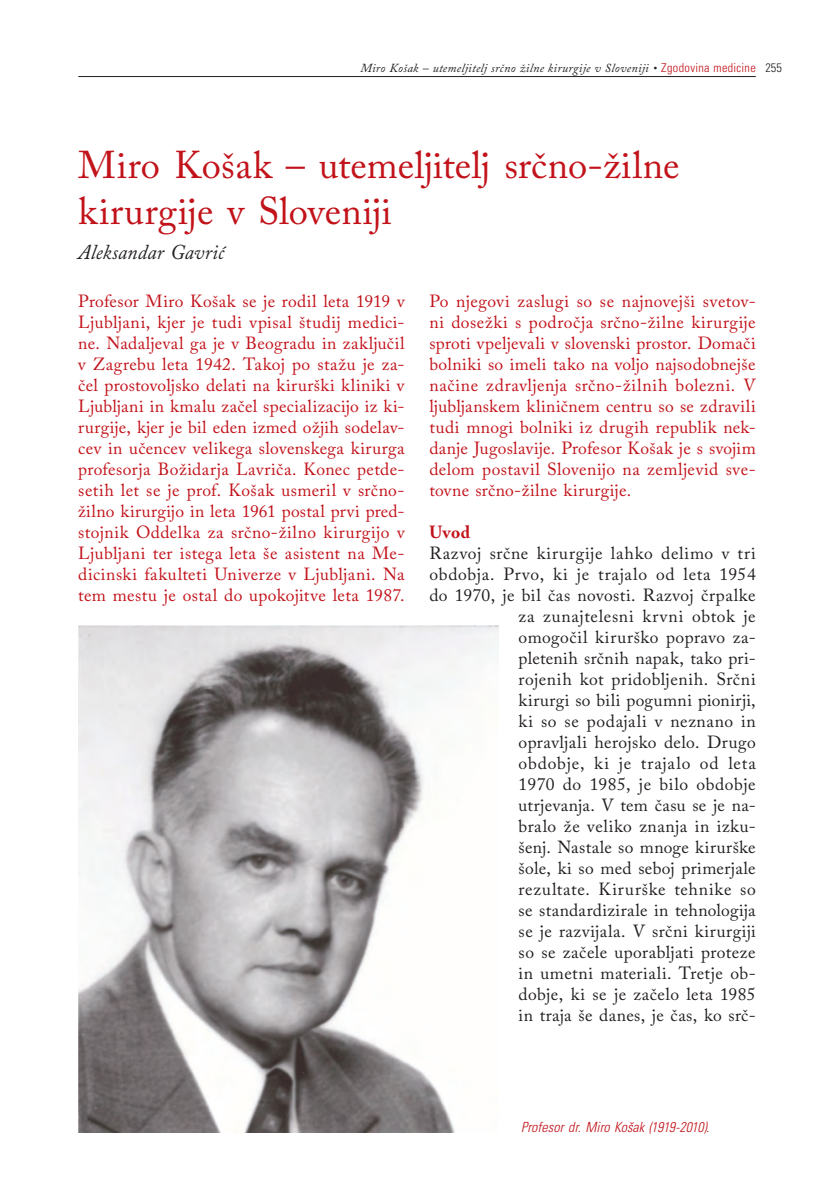
<style>
.page{position:relative;width:834px;height:1192px;background:#fff}
.page>*{position:absolute;margin:0;border:0;box-sizing:border-box;transform-origin:0 0}
.t1{font:38.5px/45.5px "Adobe Caslon Pro";color:#c2121a}
.t2{font:italic 21px "Adobe Caslon Pro";letter-spacing:.01em;color:#231f20;scale:.95 1}
.t3{font:17.5px/21px "Adobe Caslon Pro";letter-spacing:.02em;color:#c2121a;text-align:justify}
.t4{font:17.5px/21px "Adobe Caslon Pro";letter-spacing:.03em;color:#231f20;text-align:right}
.t5{font:700 17.5px "Adobe Caslon Pro";color:#c2121a}
.t6{font:italic 300 condensed 14px "Univers";color:#c2121a}
.t7{font:italic 12.25px "Adobe Caslon Pro";letter-spacing:.025em;color:#231f20}
.s1{font-family:"Univers";font-weight:300;font-style:normal;font-stretch:condensed;color:#c2121a}
.s2{font-family:"Univers";font-weight:300;font-style:normal;font-stretch:condensed}
</style>
<div class="page">
<hr style="left:78px;top:76px;width:677px;height:1px;background:#231f20">
<img style="left:78px;top:625px;width:421px;height:507px">
<p class="t7" style="left:360px;top:60px;width:423px">Miro Košak – utemeljitelj srčno žilne kirurgije v Sloveniji • <span class="s1">Zgodovina medicine</span> <span class="s2">255</span></p>
<h1 class="t1" style="left:78px;top:142px;width:603px">Miro Košak – utemeljitelj srčno-žilne kirurgije v Sloveniji</h1>
<p class="t2" style="left:78px;top:239px;width:155px">Aleksandar Gavrić</p>
<p class="t3" style="left:78px;top:290px;width:328px">Profesor Miro Košak se je rodil leta 1919 v Ljubljani, kjer je tudi vpisal študij medici&shy;ne. Nadaljeval ga je v Beogradu in zaključil v Zagrebu leta 1942. Takoj po stažu je za&shy;čel prostovoljsko delati na kirurški kliniki v Ljubljani in kmalu začel specializacijo iz ki&shy;rurgije, kjer je bil eden izmed ožjih sodelav&shy;cev in učencev velikega slovenskega kirurga profesorja Božidarja Lavriča. Konec petde&shy;setih let se je prof. Košak usmeril v srčno&shy;žilno kirurgijo in leta 1961 postal prvi pred&shy;stojnik Oddelka za srčno-žilno kirurgijo v Ljubljani ter istega leta še asistent na Me&shy;dicinski fakulteti Univerze v Ljubljani. Na tem mestu je ostal do upokojitve leta 1987.</p>
<p class="t3" style="left:429px;top:290px;width:328px">Po njegovi zaslugi so se najnovejši svetov&shy;ni dosežki s področja srčno-žilne kirurgije sproti vpeljevali v slovenski prostor. Domači bolniki so imeli tako na voljo najsodobnejše načine zdravljenja srčno-žilnih bolezni. V ljubljanskem kliničnem centru so se zdravili tudi mnogi bolniki iz drugih republik nek&shy;danje Jugoslavije. Profesor Košak je s svojim delom postavil Slovenijo na zemljevid sve&shy;tovne srčno-žilne kirurgije.</p>
<p class="t5" style="left:429px;top:522px;width:42px">Uvod</p>
<p class="t4" style="left:429px;top:542px;width:328px">Razvoj srčne kirurgije lahko delimo v tri obdobja. Prvo, ki je trajalo od leta 1954 do 1970, je bil čas novosti. Razvoj črpalke za zunajtelesni krvni obtok je<br>omogočil kirurško popravo za-<br>pletenih srčnih napak, tako pri-<br>rojenih kot pridobljenih. Srčni<br>kirurgi so bili pogumni pionirji,<br>ki so se podajali v neznano in<br>opravljali herojsko delo. Drugo<br>obdobje, ki je trajalo od leta<br>1970 do 1985, je bilo obdobje<br>utrjevanja. V tem času se je na-<br>bralo že veliko znanja in izku-<br>šenj. Nastale so mnoge kirurške<br>šole, ki so med seboj primerjale<br>rezultate. Kirurške tehnike so<br>se standardizirale in tehnologija<br>se je razvijala. V srčni kirurgiji<br>so se začele uporabljati proteze<br>in umetni materiali. Tretje ob-<br>dobje, ki se je začelo leta 1985<br>in traja še danes, je čas, ko srč-</p>
<p class="t6" style="left:521px;top:1119px;width:190px">Profesor dr. Miro Košak (1919-2010).</p>
</div>
